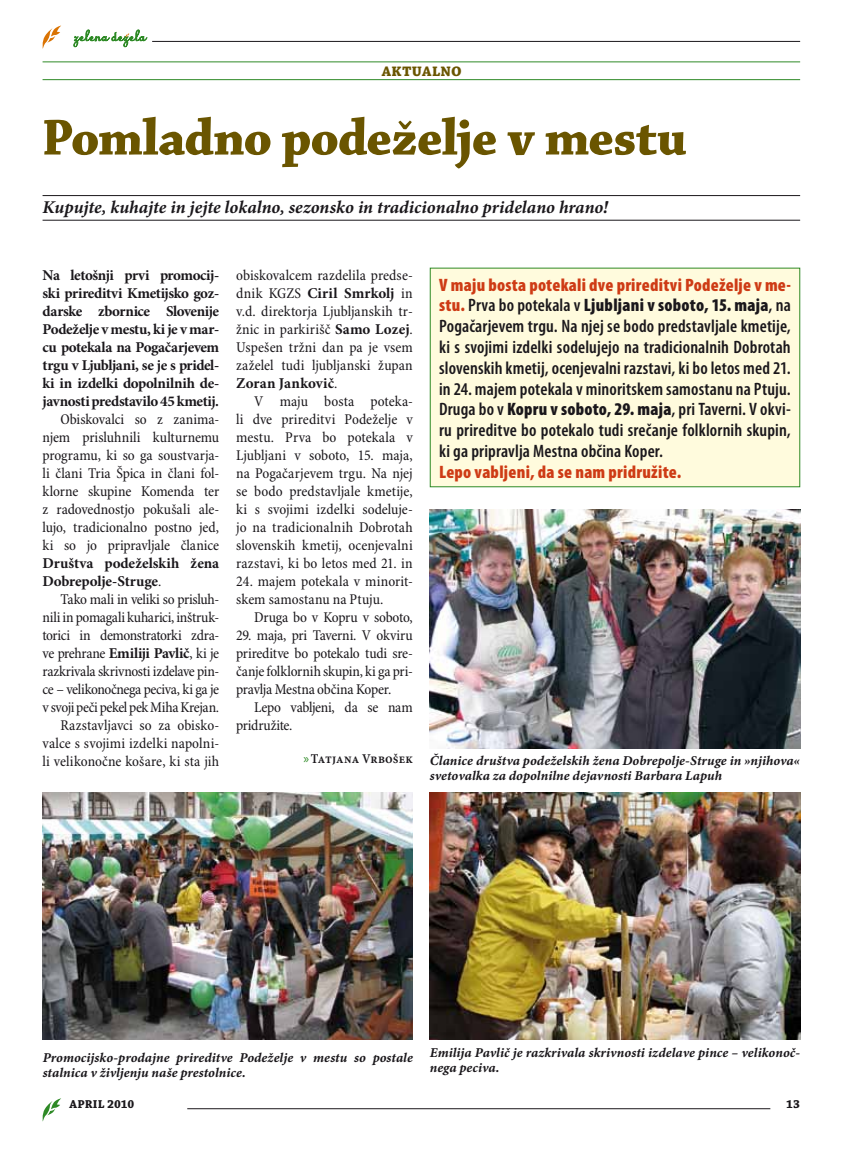
<style>
.page{position:relative;width:864px;height:1153px;background:#fff}
.page>*{position:absolute;margin:0;border:0;box-sizing:border-box;transform-origin:0 0}
.t1{font:54px "Chaparral Pro Bold Disp";letter-spacing:-.005em;color:#6a5500}
.t2{font:600 condensed 18px/20.9px "Myriad Pro";letter-spacing:.01em;color:#1a171b;text-align:justify}
.t3{font:italic 700 18px "Minion Pro";color:#1a171b}
.t4{font:900 condensed 18px "Myriad Pro";letter-spacing:.015em;color:#ce3b15}
.t5{font:700 18px "Chaparral Pro";letter-spacing:.135em;color:#6a5500;scale:.9 1}
.t6{font:condensed 15px/18px "Minion Pro";letter-spacing:-.01em;color:#1a171b;text-align:justify}
.t7{font:700 15px/18px "Minion Pro";letter-spacing:-.01em;color:#1a171b;text-align:justify}
.t8{font:13.5px/15px "Minion Pro Bold It Capt";color:#1a171b}
.t9{font:13.5px "Minion Pro Semibold Cn Capt";color:#1a171b}
.t10{font:12px "Chaparral Pro Bold Capt";letter-spacing:.015em;color:#1a171b}
.s1{font-weight:400;font-stretch:condensed}
.s2{font-weight:700;font-stretch:normal}
.s3{font-family:"Myriad Pro";color:#2e8a26}
.s4{font-weight:900;color:#ce3b15}
.s5{font-weight:900}
</style>
<div class="page">
<svg style="left:42px;top:1098px;width:19px;height:23px"></svg>
<hr style="left:152px;top:41px;width:647px;height:1px;background:#1a171b">
<hr style="left:187px;top:1108px;width:583px;height:1px;background:#1a171b">
<svg style="left:42px;top:26px;width:19px;height:23px"></svg>
<svg style="left:73px;top:30px;width:74px;height:17px"></svg>
<hr style="left:43px;top:61px;width:756px;height:1px;background:#2e8a26">
<hr style="left:43px;top:79px;width:756px;height:1px;background:#2e8a26">
<hr style="left:43px;top:195px;width:756px;height:1px;background:#1a171b">
<hr style="left:43px;top:220px;width:756px;height:1px;background:#1a171b">
<div style="left:430px;top:268px;width:369px;height:218px;background:#fffbdd"></div>
<div style="left:429px;top:268px;width:370px;height:219px;border:1px solid #2e8a26"></div>
<img style="left:43px;top:792px;width:369px;height:247px">
<img style="left:430px;top:509px;width:369px;height:239px">
<img style="left:430px;top:792px;width:369px;height:247px">
<p class="t5" style="left:381px;top:59px;width:90px">aktualno</p>
<h1 class="t1" style="left:43px;top:108px;width:644px">Pomladno podeželje v mestu</h1>
<p class="t3" style="left:43px;top:196px;width:567px">Kupujte, kuhajte in jejte lokalno, sezonsko in tradicionalno pridelano hrano!</p>
<p class="t7" style="left:43px;top:267px;width:178px">Na letošnji prvi promocij&shy;ski prireditvi Kmetijsko goz&shy;darske zbornice Slovenije Podeželje v mestu, ki je v mar&shy;cu potekala na Pogačarjevem trgu v Ljubljani, se je s pridel&shy;ki in izdelki dopolnilnih de&shy;javnosti predstavilo 45 kmetij.</p>
<p class="t6" style="left:43px;top:411px;width:178px;text-indent:18px">Obiskovalci so z zanima&shy;njem prisluhnili kulturnemu programu, ki so ga soustvarja&shy;li člani Tria Špica in člani fol&shy;klorne skupine Komenda ter z radovednostjo pokušali ale&shy;lujo, tradicionalno postno jed, ki so jo pripravljale članice</p>
<p class="t7" style="left:43px;top:555px;width:178px">Društva podeželskih žena<br>Dobrepolje-Struge<span class="s1">.</span></p>
<p class="t6" style="left:43px;top:591px;width:178px;text-align:right">Tako mali in veliki so prisluh&shy;nili in pomagali kuharici, inštruk&shy;torici in demonstratorki zdra&shy;ve prehrane <span class="s2">Emiliji Pavlič</span>, ki je razkrivala skrivnosti izdelave pin&shy;ce – velikonočnega peciva, ki ga je v svoji peči pekel pek Miha Krejan.<br>Razstavljavci so za obisko&shy;valce s svojimi izdelki napolni&shy;li velikonočne košare, ki sta jih</p>
<p class="t6" style="left:236px;top:267px;width:178px">obiskovalcem razdelila predse&shy;dnik KGZS <span class="s2">Ciril Smrkolj</span> in v.d. direktorja Ljubljanskih tr&shy;žnic in parkirišč <span class="s2">Samo Lozej</span>.<br>Uspešen tržni dan pa je vsem zaželel tudi ljubljanski župan <span class="s2">Zoran Jankovič</span>.</p>
<p class="t6" style="left:236px;top:393px;width:178px;text-indent:18px">V maju bosta poteka&shy;li dve prireditvi Podeželje v mestu. Prva bo potekala v Ljubljani v soboto, 15. maja, na Pogačarjevem trgu. Na njej se bodo predstavljale kmetije, ki s svojimi izdelki sodeluje&shy;jo na tradicionalnih Dobrotah slovenskih kmetij, ocenjevalni razstavi, ki bo letos med 21. in</p>
<p class="t6" style="left:236px;top:573px;width:178px">24. majem potekala v minorit&shy;skem samostanu na Ptuju.</p>
<p class="t6" style="left:254px;top:609px;width:160px">Druga bo v Kopru v soboto,</p>
<p class="t6" style="left:236px;top:627px;width:178px">29. maja, pri Taverni. V okviru prireditve bo potekalo tudi sre&shy;čanje folklornih skupin, ki ga pri&shy;pravlja Mestna občina Koper.</p>
<p class="t6" style="left:236px;top:699px;width:178px;text-indent:18px">Lepo vabljeni, da se nam pridružite.</p>
<p class="t9" style="left:303px;top:750px;width:111px"><span class="s3">»</span>Tatjana Vrbošek</p>
<p class="t2" style="left:439px;top:274px;width:353px"><span class="s4">V maju bosta potekali dve prireditvi Podeželje v me&shy;stu.</span> Prva bo potekala v <span class="s5">Ljubljani v soboto, 15. maja</span>, na Pogačarjevem trgu. Na njej se bodo predstavljale kmetije, ki s svojimi izdelki sodelujejo na tradicionalnih Dobrotah slovenskih kmetij, ocenjevalni razstavi, ki bo letos med 21. in 24. majem potekala v minoritskem samostanu na Ptuju.<br>Druga bo v <span class="s5">Kopru v soboto, 29. maja</span>, pri Taverni. V okvi&shy;ru prireditve bo potekalo tudi srečanje folklornih skupin, ki ga pripravlja Mestna občina Koper.</p>
<p class="t4" style="left:439px;top:462px;width:244px">Lepo vabljeni, da se nam pridružite.</p>
<p class="t8" style="left:429px;top:753px;width:371px">Članice društva podeželskih žena Dobrepolje-Struge in »njihova« svetovalka za dopolnilne dejavnosti Barbara Lapuh</p>
<p class="t8" style="left:43px;top:1050px;width:371px">Promocijsko-prodajne prireditve Podeželje v mestu so postale stalnica v življenju naše prestolnice.</p>
<p class="t8" style="left:429px;top:1046px;width:371px">Emilija Pavlič je razkrivala skrivnosti izdelave pince – velikonoč&shy;nega peciva.</p>
<p class="t10" style="left:70px;top:1097px;width:66px">april 2010</p>
<p class="t10" style="left:785px;top:1097px;width:15px">13</p>
</div>
